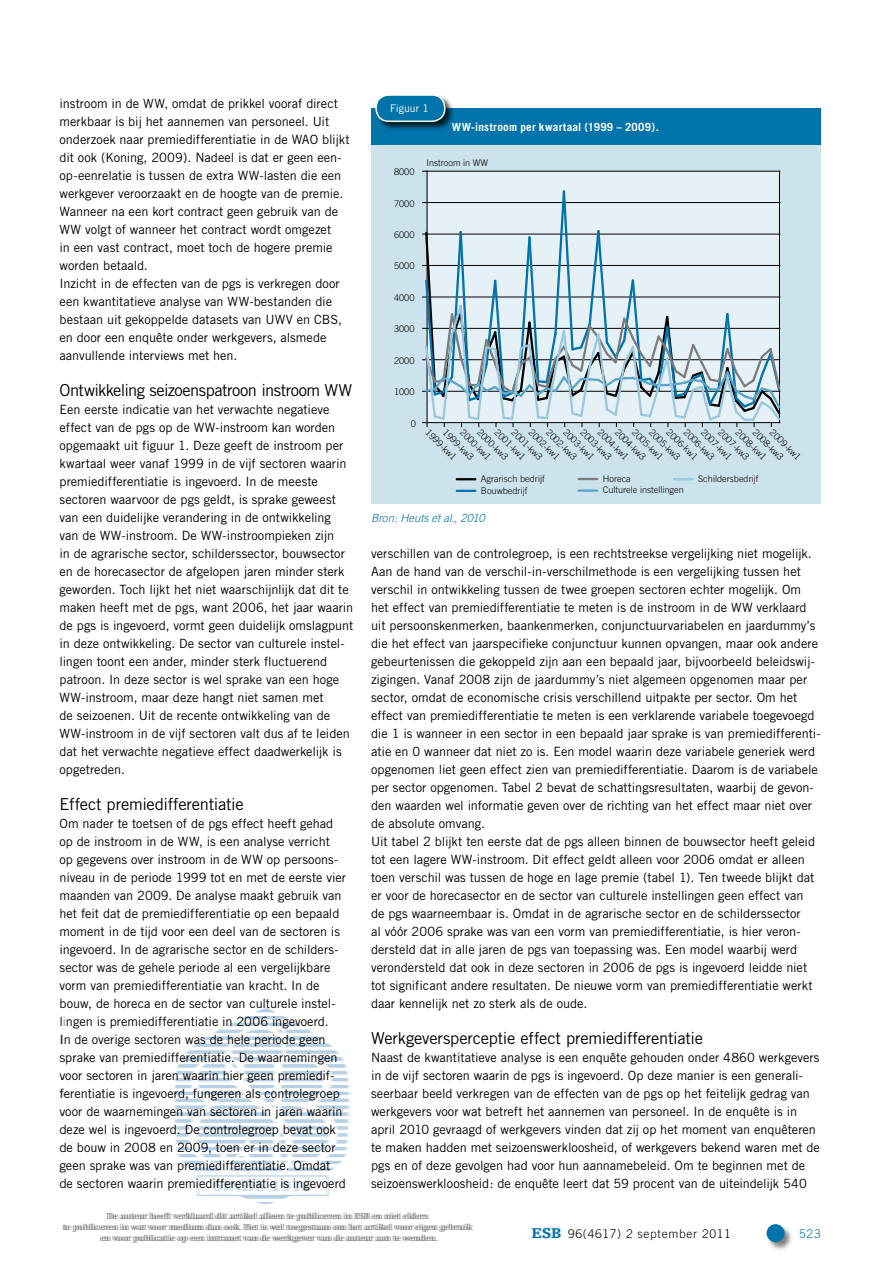
<style>
.page{position:relative;width:893px;height:1263px;background:#fff}
.page>*{position:absolute;margin:0;border:0;box-sizing:border-box;transform-origin:0 0}
.t1{font:16.5px "Trade Gothic";letter-spacing:-.02em;color:#000}
.t2{font:12.75px/18px "Trade Gothic";color:#000}
.t3{font:300 12px "Trade Gothic";letter-spacing:.06em;color:#000}
.t4{font:300 12px "Trade Gothic";color:#0073aa}
.t5{font:700 11.25px "Trade Gothic";letter-spacing:.03em;color:#fff}
.t6{font:italic 300 11.25px "Trade Gothic";letter-spacing:-.005em;color:#0073aa}
.t7{font:10.5px "Trade Gothic";color:#fff}
.t8{font:300 9.15px/11.6px "Trade Gothic";color:#000}
.t9{font:700 9px/10.8px "Swift";color:#707173;text-align:center}
.s1{font-family:"Egyptienne F";font-weight:900;font-size:15px;color:#0073aa}
</style>
<div class="page">
<div style="left:766px;top:1224px;width:27px;height:27px;background:#000;opacity:.5"></div>
<div style="left:766px;top:1224px;width:18px;height:18px;background:#0073aa;border-radius:50%"></div>
<div style="left:371px;top:108px;width:450px;height:396px;background:#cce3ee"></div>
<div style="left:428px;top:171px;width:351px;height:252px;background:#e6f1f7"></div>
<hr style="left:427px;top:171px;width:353px;height:1px;background:#000">
<hr style="left:779px;top:171px;width:1px;height:252px;background:#000">
<hr style="left:427px;top:171px;width:1px;height:252px;background:#000">
<svg style="left:423px;top:189px;width:358px;height:238px"></svg>
<svg style="left:457px;top:478px;width:18px;height:2px"></svg>
<svg style="left:457px;top:490px;width:18px;height:2px"></svg>
<svg style="left:579px;top:478px;width:18px;height:2px"></svg>
<hr style="left:579px;top:489px;width:18px;height:3px;background:#59a4c8">
<svg style="left:674px;top:478px;width:19px;height:2px"></svg>
<div style="left:371px;top:108px;width:450px;height:37px;background:#0073aa"></div>
<div style="left:375px;top:94px;width:79px;height:37px;background:#000;opacity:.75"></div>
<div style="left:376px;top:95px;width:69px;height:26px;background:#0073aa;border-radius:13px"></div>
<div style="left:375px;top:94px;width:70px;height:28px;border:2px solid #fff;border-radius:13px"></div>
<svg style="left:174px;top:1008px;width:176px;height:197px"></svg>
<p class="t2" style="left:60px;top:94px;width:292px">instroom in de WW, omdat de prikkel vooraf direct merkbaar is bij het aannemen van personeel. Uit onderzoek naar premiedifferentiatie in de WAO blijkt dit ook (Koning, 2009). Nadeel is dat er geen een&shy;op-eenrelatie is tussen de extra WW-lasten die een werkgever veroorzaakt en de hoogte van de premie.<br>Wanneer na een kort contract geen gebruik van de WW volgt of wanneer het contract wordt omgezet<br>in een vast contract, moet toch de hogere premie worden betaald.<br>Inzicht in de effecten van de pgs is verkregen door een kwantitatieve analyse van WW-bestanden die bestaan uit gekoppelde datasets van UWV en CBS, en door een enquête onder werkgevers, alsmede aanvullende interviews met hen.</p>
<p class="t1" style="left:60px;top:380px;width:294px">Ontwikkeling seizoenspatroon instroom WW</p>
<p class="t2" style="left:60px;top:400px;width:295px">Een eerste indicatie van het verwachte negatieve effect van de pgs op de WW-instroom kan worden opgemaakt uit figuur 1. Deze geeft de instroom per kwartaal weer vanaf 1999 in de vijf sectoren waarin premiedifferentiatie is ingevoerd. In de meeste sectoren waarvoor de pgs geldt, is sprake geweest van een duidelijke verandering in de ontwikkeling<br>van de WW-instroom. De WW-instroompieken zijn<br>in de agrarische sector, schilderssector, bouwsector en de horecasector de afgelopen jaren minder sterk geworden. Toch lijkt het niet waarschijnlijk dat dit te maken heeft met de pgs, want 2006, het jaar waarin de pgs is ingevoerd, vormt geen duidelijk omslagpunt in deze ontwikkeling. De sector van culturele instel&shy;lingen toont een ander, minder sterk fluctuerend patroon. In deze sector is wel sprake van een hoge WW-instroom, maar deze hangt niet samen met<br>de seizoenen. Uit de recente ontwikkeling van de WW-instroom in de vijf sectoren valt dus af te leiden dat het verwachte negatieve effect daadwerkelijk is opgetreden.</p>
<p class="t1" style="left:60px;top:794px;width:186px">Effect premiedifferentiatie</p>
<p class="t2" style="left:60px;top:814px;width:288px">Om nader te toetsen of de pgs effect heeft gehad op de instroom in de WW, is een analyse verricht op gegevens over instroom in de WW op persoons&shy;niveau in de periode 1999 tot en met de eerste vier maanden van 2009. De analyse maakt gebruik van het feit dat de premiedifferentiatie op een bepaald moment in de tijd voor een deel van de sectoren is ingevoerd. In de agrarische sector en de schilders&shy;sector was de gehele periode al een vergelijkbare vorm van premiedifferentiatie van kracht. In de bouw, de horeca en de sector van culturele instel&shy;lingen is premiedifferentiatie in 2006 ingevoerd.<br>In de overige sectoren was de hele periode geen sprake van premiedifferentiatie. De waarnemingen voor sectoren in jaren waarin hier geen premiedif&shy;ferentiatie is ingevoerd, fungeren als controlegroep voor de waarnemingen van sectoren in jaren waarin deze wel is ingevoerd. De controlegroep bevat ook de bouw in 2008 en 2009, toen er in deze sector geen sprake was van premiedifferentiatie. Omdat de sectoren waarin premiedifferentiatie is ingevoerd</p>
<p class="t7" style="left:390px;top:102px;width:40px">Figuur 1</p>
<p class="t5" style="left:452px;top:120px;width:208px">WW-instroom per kwartaal (1999 – 2009).</p>
<p class="t8" style="left:394px;top:166px;width:22px">8000</p>
<p class="t8" style="left:394px;top:197px;width:22px">7000</p>
<p class="t8" style="left:394px;top:229px;width:22px">6000</p>
<p class="t8" style="left:394px;top:260px;width:22px">5000</p>
<p class="t8" style="left:394px;top:292px;width:22px">4000</p>
<p class="t8" style="left:394px;top:323px;width:22px">3000</p>
<p class="t8" style="left:394px;top:355px;width:22px">2000</p>
<p class="t8" style="left:394px;top:386px;width:22px">1000</p>
<p class="t8" style="left:411px;top:417px;width:7px">0</p>
<p class="t8" style="left:426px;top:157px;width:63px">Instroom in WW</p>
<p class="t8" style="left:672px;top:426px;width:41px;rotate:44deg">2006-kw1</p>
<p class="t8" style="left:776px;top:427px;width:41px;rotate:45deg">2009-kw1</p>
<p class="t8" style="left:758px;top:427px;width:41px;rotate:45deg">2008-kw3</p>
<p class="t8" style="left:466px;top:427px;width:41px;rotate:45deg">2000-kw1</p>
<p class="t8" style="left:483px;top:427px;width:41px;rotate:45deg">2000-kw3</p>
<p class="t8" style="left:500px;top:427px;width:41px;rotate:45deg">2001-kw1</p>
<p class="t8" style="left:517px;top:427px;width:41px;rotate:45deg">2001-kw3</p>
<p class="t8" style="left:690px;top:427px;width:41px;rotate:45deg">2006-kw3</p>
<p class="t8" style="left:707px;top:427px;width:41px;rotate:45deg">2007-kw1</p>
<p class="t8" style="left:724px;top:427px;width:41px;rotate:45deg">2007-kw3</p>
<p class="t8" style="left:741px;top:427px;width:41px;rotate:45deg">2008-kw1</p>
<p class="t8" style="left:535px;top:427px;width:41px;rotate:45deg">2002-kw1</p>
<p class="t8" style="left:552px;top:427px;width:41px;rotate:45deg">2002-kw3</p>
<p class="t8" style="left:569px;top:427px;width:41px;rotate:45deg">2003-kw1</p>
<p class="t8" style="left:586px;top:427px;width:41px;rotate:45deg">2003-kw3</p>
<p class="t8" style="left:604px;top:427px;width:41px;rotate:45deg">2004-kw1</p>
<p class="t8" style="left:621px;top:427px;width:41px;rotate:45deg">2004-kw3</p>
<p class="t8" style="left:638px;top:427px;width:41px;rotate:45deg">2005-kw1</p>
<p class="t8" style="left:655px;top:427px;width:41px;rotate:45deg">2005-kw3</p>
<p class="t8" style="left:431px;top:427px;width:41px;rotate:45deg">1999-kw1</p>
<p class="t8" style="left:449px;top:427px;width:41px;rotate:45deg">1999-kw3</p>
<p class="t8" style="left:481px;top:473px;width:65px">Agrarisch bedrijf<br>Bouwbedrijf</p>
<p class="t8" style="left:603px;top:473px;width:83px">Horeca<br>Culturele instellingen</p>
<p class="t8" style="left:698px;top:473px;width:62px">Schildersbedrijf</p>
<p class="t6" style="left:371px;top:511px;width:115px">Bron: Heuts et al., 2010</p>
<p class="t2" style="left:371px;top:544px;width:451px">verschillen van de controlegroep, is een rechtstreekse vergelijking niet mogelijk.<br>Aan de hand van de verschil-in-verschilmethode is een vergelijking tussen het verschil in ontwikkeling tussen de twee groepen sectoren echter mogelijk. Om het effect van premiedifferentiatie te meten is de instroom in de WW verklaard uit persoonskenmerken, baankenmerken, conjunctuurvariabelen en jaardummy’s die het effect van jaarspecifieke conjunctuur kunnen opvangen, maar ook andere gebeurtenissen die gekoppeld zijn aan een bepaald jaar, bijvoorbeeld beleidswij&shy;zigingen. Vanaf 2008 zijn de jaardummy’s niet algemeen opgenomen maar per sector, omdat de economische crisis verschillend uitpakte per sector. Om het effect van premiedifferentiatie te meten is een verklarende variabele toegevoegd die 1 is wanneer in een sector in een bepaald jaar sprake is van premiedifferenti&shy;atie en 0 wanneer dat niet zo is. Een model waarin deze variabele generiek werd opgenomen liet geen effect zien van premiedifferentiatie. Daarom is de variabele per sector opgenomen. Tabel 2 bevat de schattingsresultaten, waarbij de gevon&shy;den waarden wel informatie geven over de richting van het effect maar niet over de absolute omvang.<br>Uit tabel 2 blijkt ten eerste dat de pgs alleen binnen de bouwsector heeft geleid tot een lagere WW-instroom. Dit effect geldt alleen voor 2006 omdat er alleen toen verschil was tussen de hoge en lage premie (tabel 1). Ten tweede blijkt dat er voor de horecasector en de sector van culturele instellingen geen effect van<br>de pgs waarneembaar is. Omdat in de agrarische sector en de schilderssector<br>al vóór 2006 sprake was van een vorm van premiedifferentiatie, is hier veron&shy;dersteld dat in alle jaren de pgs van toepassing was. Een model waarbij werd verondersteld dat ook in deze sectoren in 2006 de pgs is ingevoerd leidde niet tot significant andere resultaten. De nieuwe vorm van premiedifferentiatie werkt daar kennelijk net zo sterk als de oude.</p>
<p class="t1" style="left:371px;top:1028px;width:333px">Werkgeversperceptie effect premiedifferentiatie</p>
<p class="t2" style="left:371px;top:1048px;width:450px">Naast de kwantitatieve analyse is een enquête gehouden onder 4860 werkgevers in de vijf sectoren waarin de pgs is ingevoerd. Op deze manier is een generali&shy;seerbaar beeld verkregen van de effecten van de pgs op het feitelijk gedrag van werkgevers voor wat betreft het aannemen van personeel. In de enquête is in april 2010 gevraagd of werkgevers vinden dat zij op het moment van enquêteren te maken hadden met seizoenswerkloosheid, of werkgevers bekend waren met de pgs en of deze gevolgen had voor hun aannamebeleid. Om te beginnen met de seizoenswerkloosheid: de enquête leert dat 59 procent van de uiteindelijk 540</p>
<p class="t9" style="left:62px;top:1211px;width:411px">De auteur heeft verklaard dit artikel al een te publiceren in ESB en niet elders<br>te publiceren in wat voor medium dan ook. Het is wel toegestaan om het artikel voor eigen gebruik en voor publicatie op een intranet van de werkgever van de auteur aan te wenden.</p>
<p class="t9" style="left:64px;top:1211px;width:411px">De auteur heeft verklaard dit artikel alleen te publiceren in ESB en niet elders<br>te publiceren in wat voor medium dan ook. Het is wel toegestaan om het artikel voor eigen gebruik en voor publicatie op een intranet van de werkgever van de auteur aan te wenden.</p>
<p class="t3" style="left:532px;top:1226px;width:201px"><span class="s1">ESB</span> 96(4617) 2 september 2011</p>
<p class="t4" style="left:799px;top:1226px;width:23px">523</p>
</div>
